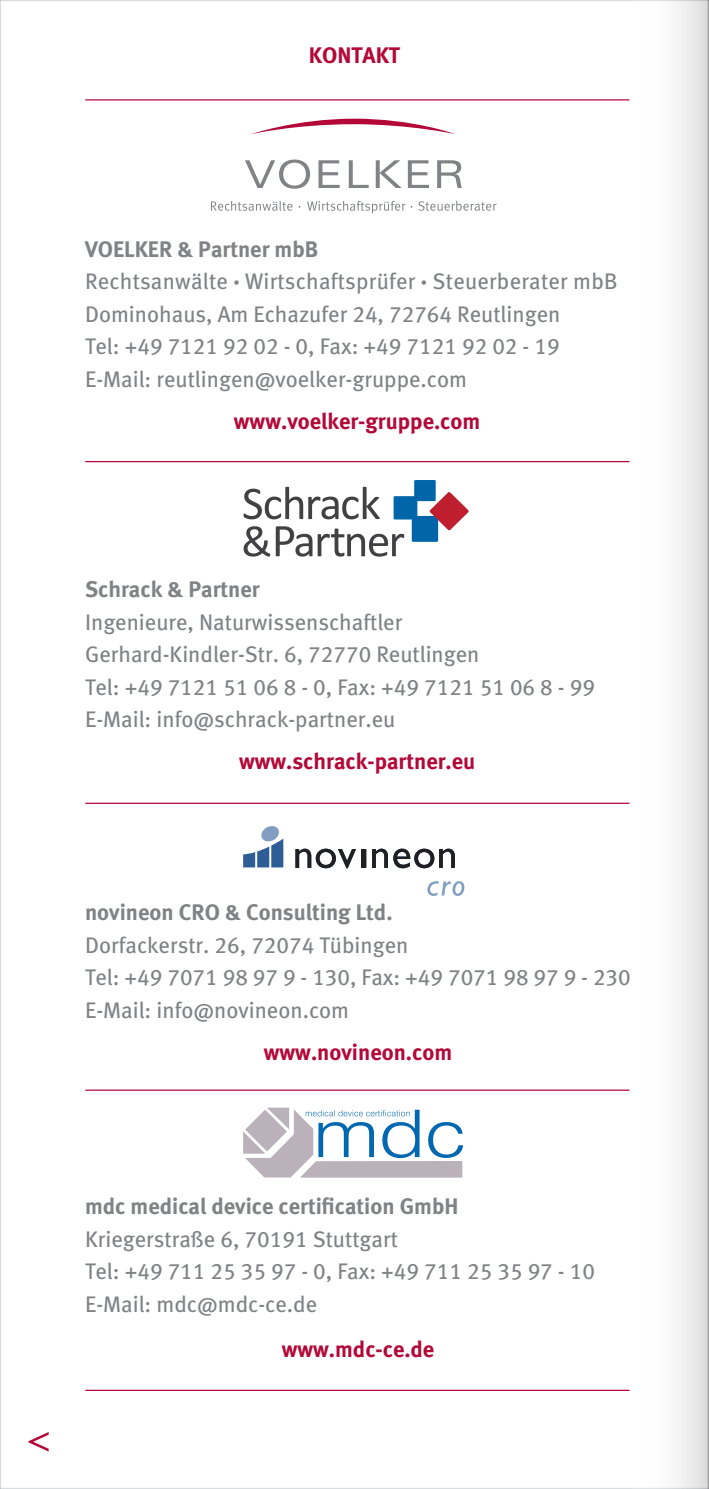
<style>
.page{position:relative;width:709px;height:1489px;background:#fff}
.page>*{position:absolute;margin:0;border:0;box-sizing:border-box;transform-origin:0 0}
.t1{font:22.5px "Voelker Meta LF";color:#808285}
.t2{font:700 22.5px "Voelker Meta LF";color:#808285}
.t3{font:700 22.5px "Voelker Meta LF";color:#b30838}
.s1{font-size:12.5px}
</style>
<div class="page">
<div style="left:632px;top:0;width:77px;height:1488px;background:linear-gradient(to right,#fff,#e2e2e2)"></div>
<hr style="left:707px;top:0;width:2px;height:1488px;background:#231f20">
<svg style="left:28px;top:1432px;width:21px;height:19px"></svg>
<div style="left:414px;top:480px;width:21px;height:21px;background:#0066a9"></div>
<div style="left:393px;top:496px;width:24px;height:23px;background:#0066a9"></div>
<div style="left:412px;top:516px;width:26px;height:26px;background:#0066a9"></div>
<svg style="left:429px;top:492px;width:40px;height:38px"></svg>
<svg style="left:243px;top:526px;width:27px;height:30px"></svg>
<svg style="left:243px;top:487px;width:137px;height:32px"></svg>
<svg style="left:276px;top:526px;width:128px;height:30px"></svg>
<svg style="left:245px;top:159px;width:65px;height:30px"></svg>
<svg style="left:318px;top:160px;width:22px;height:28px"></svg>
<svg style="left:349px;top:160px;width:20px;height:28px"></svg>
<svg style="left:376px;top:160px;width:26px;height:28px"></svg>
<svg style="left:408px;top:160px;width:21px;height:28px"></svg>
<svg style="left:437px;top:160px;width:25px;height:28px"></svg>
<svg style="left:251px;top:119px;width:204px;height:15px"></svg>
<svg style="left:211px;top:201px;width:81px;height:10px"></svg>
<svg style="left:418px;top:201px;width:78px;height:10px"></svg>
<svg style="left:307px;top:201px;width:105px;height:12px"></svg>
<hr style="left:361px;top:849px;width:3px;height:18px;background:#231f20">
<svg style="left:295px;top:848px;width:61px;height:20px"></svg>
<hr style="left:362px;top:849px;width:4px;height:18px;background:#231f20">
<svg style="left:372px;top:848px;width:83px;height:20px"></svg>
<svg style="left:243px;top:826px;width:40px;height:41px"></svg>
<svg style="left:427px;top:881px;width:37px;height:14px"></svg>
<hr style="left:86px;top:1089px;width:543px;height:1px;background:#b30838">
<hr style="left:86px;top:99px;width:543px;height:1px;background:#b30838">
<hr style="left:86px;top:802px;width:543px;height:1px;background:#b30838">
<hr style="left:86px;top:461px;width:543px;height:1px;background:#b30838">
<hr style="left:86px;top:1389px;width:543px;height:1px;background:#b30838">
<svg style="left:243px;top:1107px;width:220px;height:70px"></svg>
<p class="t3" style="left:309px;top:41px;width:92px">KONTAKT</p>
<p class="t2" style="left:85px;top:235px;width:235px">VOELKER &amp; Partner mbB</p>
<p class="t1" style="left:85px;top:268px;width:534px">Rechtsanwälte <span class="s1">•</span> Wirtschaftsprüfer <span class="s1">•</span> Steuerberater mbB</p>
<p class="t1" style="left:85px;top:301px;width:477px">Dominohaus, Am Echazufer 24, 72764 Reutlingen</p>
<p class="t1" style="left:85px;top:333px;width:476px">Tel: +49 7121 92 02 - 0, Fax: +49 7121 92 02 - 19</p>
<p class="t1" style="left:85px;top:366px;width:383px">E-Mail: reutlingen@voelker-gruppe.com</p>
<p class="t3" style="left:234px;top:407px;width:248px">www.voelker-gruppe.com</p>
<p class="t2" style="left:85px;top:576px;width:176px">Schrack &amp; Partner</p>
<p class="t1" style="left:85px;top:608px;width:319px">Ingenieure, Naturwissenschaftler</p>
<p class="t1" style="left:85px;top:641px;width:396px">Gerhard-Kindler-Str. 6, 72770 Reutlingen</p>
<p class="t1" style="left:85px;top:673px;width:511px">Tel: +49 7121 51 06 8 - 0, Fax: +49 7121 51 06 8 - 99</p>
<p class="t1" style="left:85px;top:706px;width:312px">E-Mail: info@schrack-partner.eu</p>
<p class="t3" style="left:239px;top:748px;width:238px">www.schrack-partner.eu</p>
<p class="t2" style="left:85px;top:899px;width:309px">novineon CRO &amp; Consulting Ltd.</p>
<p class="t1" style="left:85px;top:931px;width:325px">Dorfackerstr. 26, 72074 Tübingen</p>
<p class="t1" style="left:85px;top:964px;width:547px">Tel: +49 7071 98 97 9 - 130, Fax: +49 7071 98 97 9 - 230</p>
<p class="t1" style="left:85px;top:996px;width:265px">E-Mail: info@novineon.com</p>
<p class="t3" style="left:264px;top:1038px;width:190px">www.novineon.com</p>
<p class="t2" style="left:85px;top:1192px;width:375px">mdc medical device certification GmbH</p>
<p class="t1" style="left:85px;top:1225px;width:314px">Kriegerstraße 6, 70191 Stuttgart</p>
<p class="t1" style="left:85px;top:1258px;width:511px">Tel: +49 711 25 35 97 - 0, Fax: +49 711 25 35 97 - 10</p>
<p class="t1" style="left:85px;top:1290px;width:233px">E-Mail: mdc@mdc-ce.de</p>
<p class="t3" style="left:282px;top:1335px;width:154px">www.mdc-ce.de</p>
</div>
